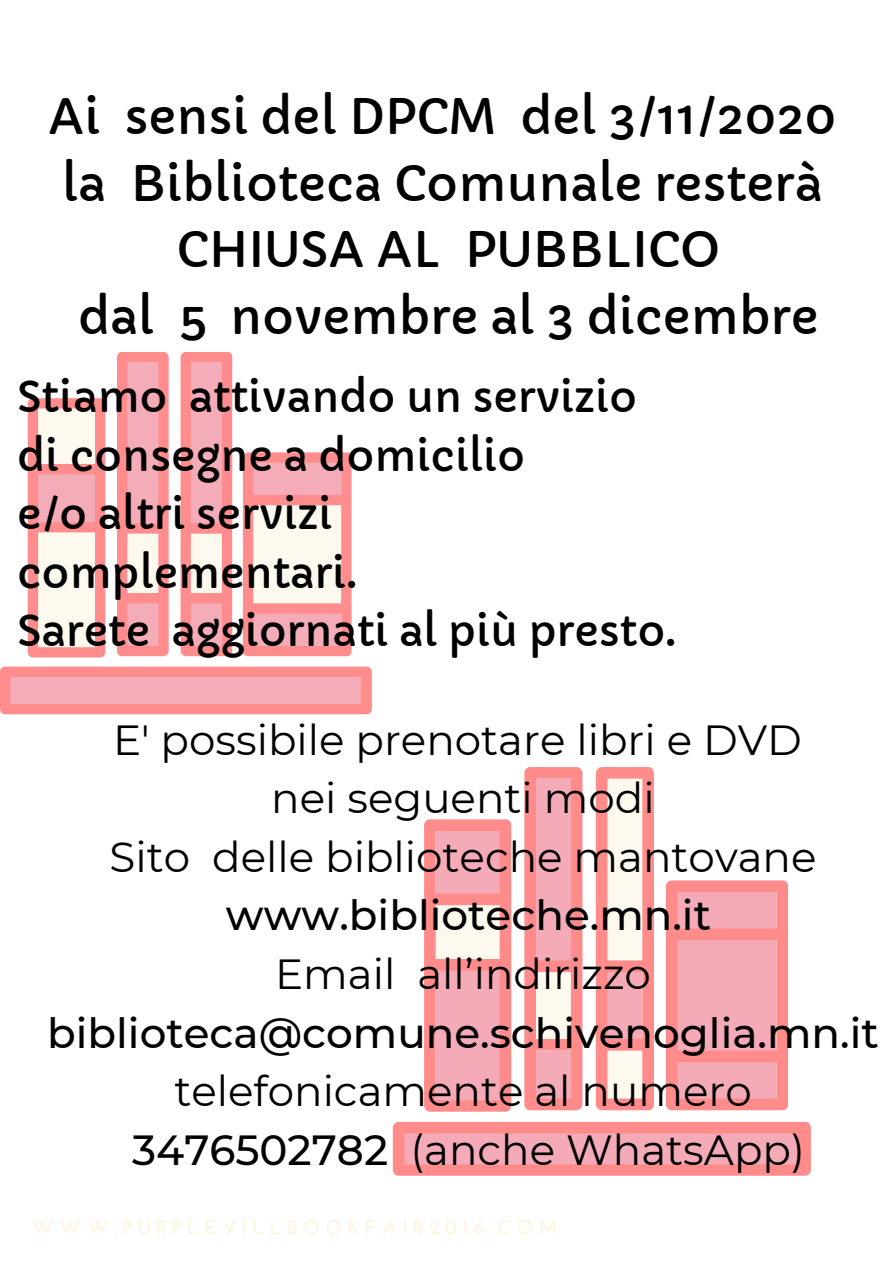
<style>
.page{position:relative;width:894px;height:1264px;background:#fff}
.page>*{position:absolute;margin:0;border:0;box-sizing:border-box;transform-origin:0 0}
.t1{font:48px/66.4px "Capriola";color:#000;text-align:center}
.t2{font:42px/58.5px "Montserrat";color:#000;text-align:center}
.t3{font:42px/58.5px "Capriola";color:#000}
.t4{font:500 42px "Montserrat";color:#000}
.t5{font:700 19.95px "Josefin Sans";letter-spacing:.27em;color:#fef4dd}
.s1{font-weight:500}
</style>
<div class="page">
<svg style="left:393px;top:767px;width:417px;height:408px"></svg>
<svg style="left:0;top:352px;width:372px;height:362px"></svg>
<p class="t1" style="left:48px;top:84px;width:789px">Ai sensi del DPCM del 3/11/2020 la Biblioteca Comunale resterà<br>CHIUSA AL PUBBLICO<br>dal 5 novembre al 3 dicembre</p>
<p class="t3" style="left:17px;top:368px;width:660px">Stiamo attivando un servizio di consegne a domicilio<br>e/o altri servizi complementari.<br>Sarete aggiornati al più presto.</p>
<p class="t2" style="left:109px;top:710px;width:708px">E' possibile prenotare libri e DVD nei seguenti modi<br>Sito delle biblioteche mantovane</p>
<p class="t4" style="left:226px;top:889px;width:486px">www.biblioteche.mn.it</p>
<p class="t2" style="left:275px;top:944px;width:377px">Email all’indirizzo</p>
<p class="t4" style="left:47px;top:1006px;width:833px">biblioteca@comune.schivenoglia.mn.it</p>
<p class="t2" style="left:132px;top:1061px;width:674px">telefonicamente al numero<br><span class="s1">3476502782</span> (anche WhatsApp)</p>
<p class="t5" style="left:32px;top:1218px;width:527px">WWW.PURPLEVILLBOOKFAIR2016.COM</p>
</div>
